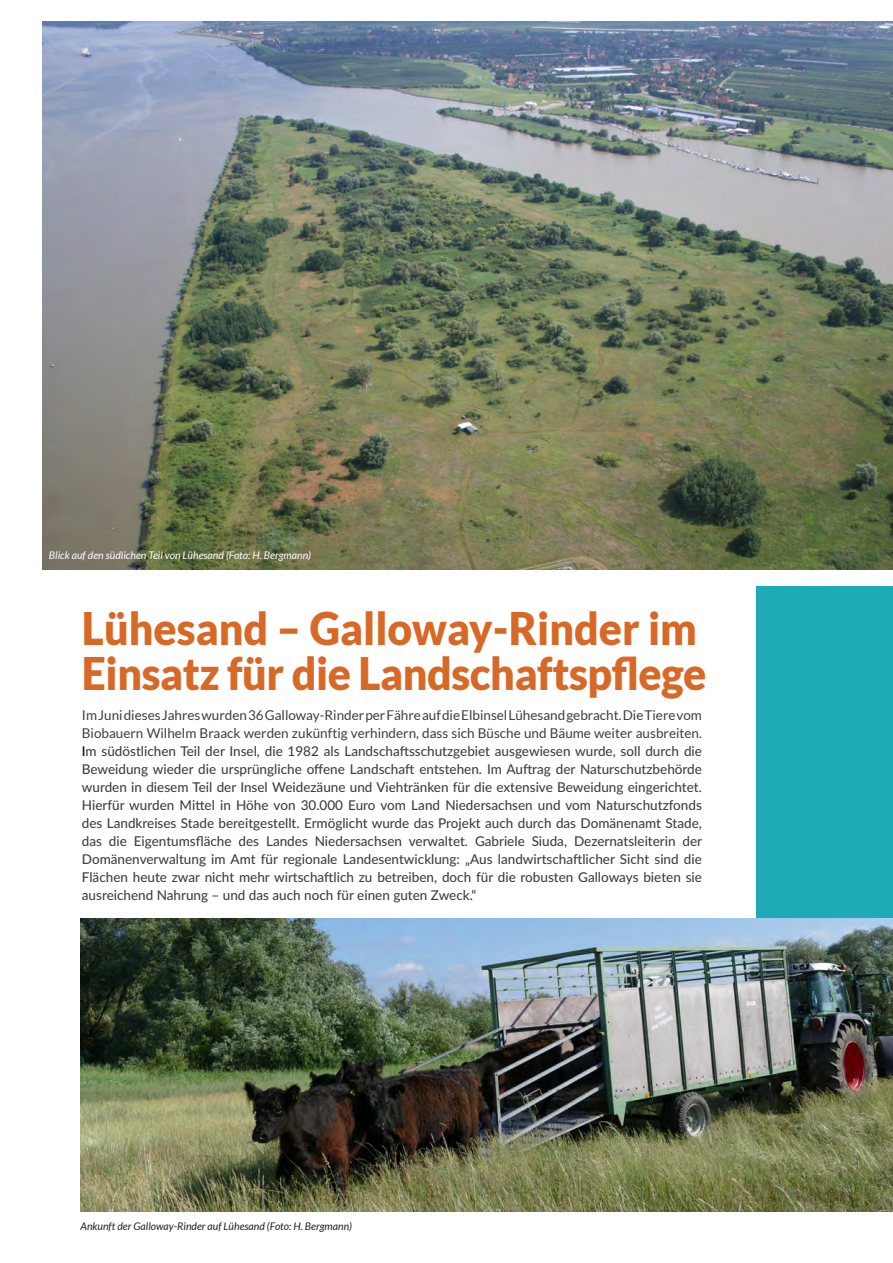
<style>
.page{position:relative;width:893px;height:1263px;background:#fff}
.page>*{position:absolute;margin:0;border:0;box-sizing:border-box;transform-origin:0 0}
.t1{font:900 45px/45px "Lato";letter-spacing:-.01em;color:#d86825;scale:.95 1}
.t2{font:500 13.5px/18px "Lato";color:#3e3e3f;text-align:justify}
.t3{font:italic 10.5px "Lato";color:#231f20}
.t4{font:italic 10.5px "Lato";color:#fff}
.s1{font-weight:400}
.s2{color:#000}
</style>
<div class="page">
<img style="left:43px;top:21px;width:850px;height:549px">
<div style="left:756px;top:586px;width:137px;height:340px;background:#1eaab7"></div>
<img style="left:80px;top:918px;width:812px;height:294px">
<p class="t4" style="left:49px;top:549px;width:264px">Blick auf den südlichen Teil von Lühesand (Foto: H. Bergmann)</p>
<h1 class="t1" style="left:82px;top:605px;width:659px">Lühesand – Galloway-Rinder im<br>Einsatz für die Landschaftspflege</h1>
<p class="t2" style="left:82px;top:706px;width:622px"><span class="s1">Im Juni dieses Jahres wurden 36 Galloway-Rinder per Fähre auf die Elbinsel Lühesand gebracht. Die Tiere vom Biobauern Wilhelm Braack werden zukünftig verhindern, dass sich Büsche und Bäume weiter ausbreiten.<br></span><span class="s2">I</span>m südöstlichen Teil der Insel, die 1982 als Landschaftsschutzgebiet ausgewiesen wurde, soll durch die Beweidung wieder die ursprüngliche offene Landschaft entstehen. Im Auftrag der Naturschutzbehörde wurden in diesem Teil der Insel Weidezäune und Viehtränken für die extensive Beweidung eingerichtet.<br>Hierfür wurden Mittel in Höhe von 30.000 Euro vom Land Niedersachsen und vom Naturschutzfonds des Landkreises Stade bereitgestellt. Ermöglicht wurde das Projekt auch durch das Domänenamt Stade, das die Eigentumsfläche des Landes Niedersachsen verwaltet. Gabriele Siuda, Dezernatsleiterin der Domänenverwaltung im Amt für regionale Landesentwicklung: „Aus landwirtschaftlicher Sicht sind die Flächen heute zwar nicht mehr wirtschaftlich zu betreiben, doch für die robusten Galloways bieten sie ausreichend Nahrung – und das auch noch für einen guten Zweck.“</p>
<p class="t3" style="left:81px;top:1220px;width:273px">Ankunft der Galloway-Rinder auf Lühesand (Foto: H. Bergmann)</p>
</div>
